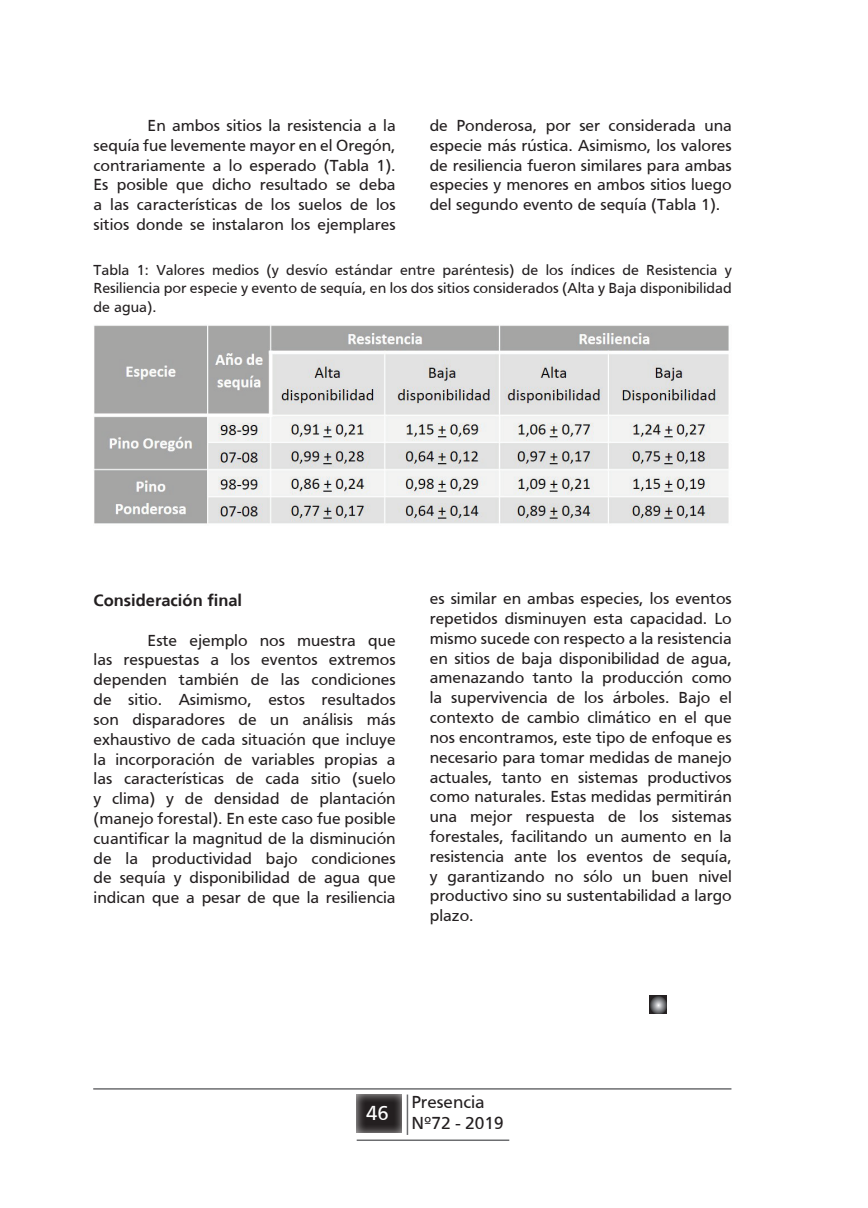
<style>
.page{position:relative;width:868px;height:1208px;background:#fff}
.page>*{position:absolute;margin:0;border:0;box-sizing:border-box;transform-origin:0 0}
.t1{font:21px "Frutiger";color:#fff}
.t2{font:18px/21.6px "Frutiger";color:#231f20}
.t3{font:16.5px/19.8px "Frutiger";color:#231f20;text-align:justify}
.t4{font:700 16.5px "Frutiger";color:#231f20}
.t5{font:15px/18px "Frutiger";color:#231f20}
</style>
<div class="page">
<div style="left:355px;top:1092px;width:48px;height:42px;background:#fff;opacity:.75"></div>
<hr style="left:356px;top:1139px;width:153px;height:2px;background:#6c6d70">
<hr style="left:406px;top:1094px;width:2px;height:41px;background:#6c6d70">
<hr style="left:93px;top:1088px;width:638px;height:1px;background:#6c6d70">
<svg style="left:649px;top:996px;width:17px;height:17px"></svg>
<img style="left:94px;top:325px;width:635px;height:199px">
<p class="t3" style="left:94px;top:115px;width:303px;text-indent:54px">En ambos sitios la resistencia a la sequía fue levemente mayor en el Oregón, contrariamente a lo esperado (Tabla 1).<br>Es posible que dicho resultado se deba a las características de los suelos de los sitios donde se instalaron los ejemplares</p>
<p class="t5" style="left:94px;top:260px;width:639px">Tabla 1: Valores medios (y desvío estándar entre paréntesis) de los índices de Resistencia y<br>Resiliencia por especie y evento de sequía, en los dos sitios considerados (Alta y Baja disponibilidad</p>
<p class="t5" style="left:94px;top:298px;width:64px">de agua).</p>
<p class="t3" style="left:429px;top:115px;width:303px">de Ponderosa, por ser considerada una especie más rústica. Asimismo, los valores de resiliencia fueron similares para ambas especies y menores en ambos sitios luego del segundo evento de sequía (Tabla 1).</p>
<p class="t4" style="left:94px;top:590px;width:150px">Consideración final</p>
<p class="t3" style="left:94px;top:630px;width:303px;text-indent:54px">Este ejemplo nos muestra que las respuestas a los eventos extremos dependen también de las condiciones de sitio. Asimismo, estos resultados son disparadores de un análisis más exhaustivo de cada situación que incluye la incorporación de variables propias a las características de cada sitio (suelo y clima) y de densidad de plantación (manejo forestal). En este caso fue posible cuantificar la magnitud de la disminución de la productividad bajo condiciones de sequía y disponibilidad de agua que indican que a pesar de que la resiliencia</p>
<p class="t3" style="left:429px;top:588px;width:303px">es similar en ambas especies, los eventos repetidos disminuyen esta capacidad. Lo mismo sucede con respecto a la resistencia en sitios de baja disponibilidad de agua, amenazando tanto la producción como la supervivencia de los árboles. Bajo el contexto de cambio climático en el que nos encontramos, este tipo de enfoque es necesario para tomar medidas de manejo actuales, tanto en sistemas productivos como naturales. Estas medidas permitirán una mejor respuesta de los sistemas forestales, facilitando un aumento en la resistencia ante los eventos de sequía, y garantizando no sólo un buen nivel productivo sino su sustentabilidad a largo plazo.</p>
<p class="t1" style="left:366px;top:1100px;width:24px">46</p>
<p class="t2" style="left:411px;top:1090px;width:94px">Presencia<br>Nº72 - 2019</p>
</div>
